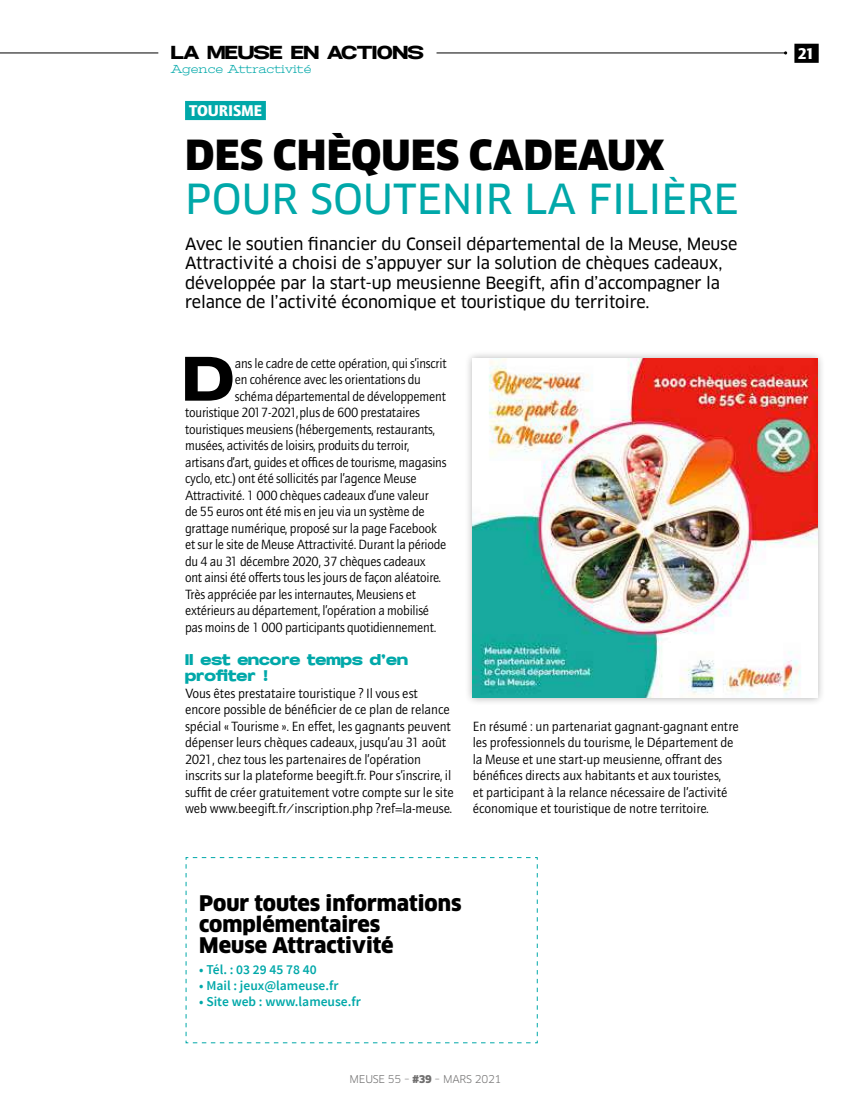
<style>
.page{position:relative;width:851px;height:1106px;background:#fff}
.page>*{position:absolute;margin:0;border:0;box-sizing:border-box;transform-origin:0 0}
.t1{font:900 54.75px "Specify Expanded";color:#000}
.t2{font:40.5px "Clan OT News";color:#00a8a9}
.t3{font:900 40.5px "Clan OT";color:#000}
.t4{font:900 21px/21px "Clan OT";color:#000}
.t5{font:16.5px/19.5px "Clan OT News";letter-spacing:-.01em;color:#000}
.t6{font:900 16.5px "Specify Expanded";color:#000}
.t7{font:900 15.75px "AT Quay Sans";letter-spacing:-.01em;color:#fff}
.t8{font:13.5px/16.5px "AT Quay Sans";letter-spacing:-.02em;color:#000}
.t9{font:600 13.5px "Source Sans Pro";color:#00a8a9}
.t10{font:900 13.5px/16.5px "Specify Expanded";color:#00a8a9}
.t11{font:12px "Stint Ultra Expanded";color:#00a8a9}
.t12{font:10.5px "Clan OT";letter-spacing:-.02em;color:#706f6f}
.s1{font-weight:900}
</style>
<div class="page">
<hr style="left:0;top:53px;width:785px;height:1px;background:#000">
<svg style="left:783px;top:51px;width:4px;height:4px"></svg>
<div style="left:794px;top:44px;width:24px;height:19px;background:#000"></div>
<div style="left:158px;top:33px;width:278px;height:30px;background:#fff"></div>
<div style="left:185px;top:101px;width:81px;height:19px;background:#00a8a9"></div>
<svg style="left:185px;top:857px;width:353px;height:186px"></svg>
<div style="left:464px;top:350px;width:361px;height:356px;background:#000;opacity:.3"></div>
<img style="left:473px;top:358px;width:344px;height:340px">
<p class="t6" style="left:171px;top:41px;width:254px">LA MEUSE EN ACTIONS</p>
<p class="t7" style="left:797px;top:44px;width:19px">21</p>
<p class="t11" style="left:171px;top:62px;width:142px">Agence Attractivité</p>
<p class="t7" style="left:189px;top:101px;width:75px">TOURISME</p>
<h2 class="t3" style="left:185px;top:131px;width:481px">DES CHÈQUES CADEAUX</h2>
<h2 class="t2" style="left:185px;top:175px;width:555px">POUR SOUTENIR LA FILIÈRE</h2>
<p class="t5" style="left:185px;top:234px;width:553px">Avec le soutien financier du Conseil départemental de la Meuse, Meuse Attractivité a choisi de s’appuyer sur la solution de chèques cadeaux, développée par la start-up meusienne Beegift, afin d’accompagner la relance de l’activité économique et touristique du territoire.</p>
<h1 class="t1" style="left:184px;top:341px;width:51px">D</h1>
<p class="t8" style="left:235px;top:355px;width:213px">ans le cadre de cette opération, qui s’inscrit</p>
<p class="t8" style="left:235px;top:371px;width:188px">en cohérence avec les orientations du</p>
<p class="t8" style="left:235px;top:388px;width:213px">schéma départemental de développement</p>
<p class="t8" style="left:185px;top:404px;width:236px">touristique 2017-2021, plus de 600 prestataires</p>
<p class="t8" style="left:185px;top:421px;width:251px">touristiques meusiens (hébergements, restaurants,</p>
<p class="t8" style="left:185px;top:437px;width:226px">musées, activités de loisirs, produits du terroir,</p>
<p class="t8" style="left:185px;top:454px;width:263px">artisans d’art, guides et offices de tourisme, magasins</p>
<p class="t8" style="left:185px;top:470px;width:233px">cyclo, etc.) ont été sollicités par l’agence Meuse</p>
<p class="t8" style="left:185px;top:487px;width:245px">Attractivité. 1 000 chèques cadeaux d’une valeur</p>
<p class="t8" style="left:185px;top:503px;width:241px">de 55 euros ont été mis en jeu via un système de</p>
<p class="t8" style="left:185px;top:520px;width:253px">grattage numérique, proposé sur la page Facebook</p>
<p class="t8" style="left:185px;top:536px;width:263px">et sur le site de Meuse Attractivité. Durant la période</p>
<p class="t8" style="left:185px;top:553px;width:242px">du 4 au 31 décembre 2020, 37 chèques cadeaux</p>
<p class="t8" style="left:185px;top:569px;width:257px">ont ainsi été offerts tous les jours de façon aléatoire.</p>
<p class="t8" style="left:185px;top:586px;width:232px">Très appréciée par les internautes, Meusiens et</p>
<p class="t8" style="left:185px;top:602px;width:245px">extérieurs au département, l’opération a mobilisé</p>
<p class="t8" style="left:185px;top:618px;width:253px">pas moins de 1 000 participants quotidiennement.</p>
<p class="t10" style="left:185px;top:652px;width:224px">Il est encore temps d’en profiter !</p>
<p class="t8" style="left:185px;top:685px;width:270px">Vous êtes prestataire touristique ? Il vous est encore possible de bénéficier de ce plan de relance spécial « Tourisme ». En effet, les gagnants peuvent dépenser leurs chèques cadeaux, jusqu’au 31 août 2021, chez tous les partenaires de l’opération inscrits sur la plateforme beegift.fr. Pour s’inscrire, il suffit de créer gratuitement votre compte sur le site web www.beegift.fr/inscription.php ?ref=la-meuse.</p>
<p class="t8" style="left:472px;top:718px;width:267px">En résumé : un partenariat gagnant-gagnant entre les professionnels du tourisme, le Département de la Meuse et une start-up meusienne, offrant des bénéfices directs aux habitants et aux touristes,<br>et participant à la relance nécessaire de l’activité économique et touristique de notre territoire.</p>
<h3 class="t4" style="left:199px;top:893px;width:264px">Pour toutes informations complémentaires<br>Meuse Attractivité</h3>
<p class="t9" style="left:199px;top:960px;width:119px">• Tél. : 03 29 45 78 40</p>
<p class="t9" style="left:199px;top:976px;width:141px">• Mail : jeux@lameuse.fr</p>
<p class="t9" style="left:199px;top:992px;width:163px">• Site web : www.lameuse.fr</p>
<p class="t12" style="left:349px;top:1072px;width:153px">MEUSE 55 – <span class="s1">#39</span> – MARS 2021</p>
</div>
